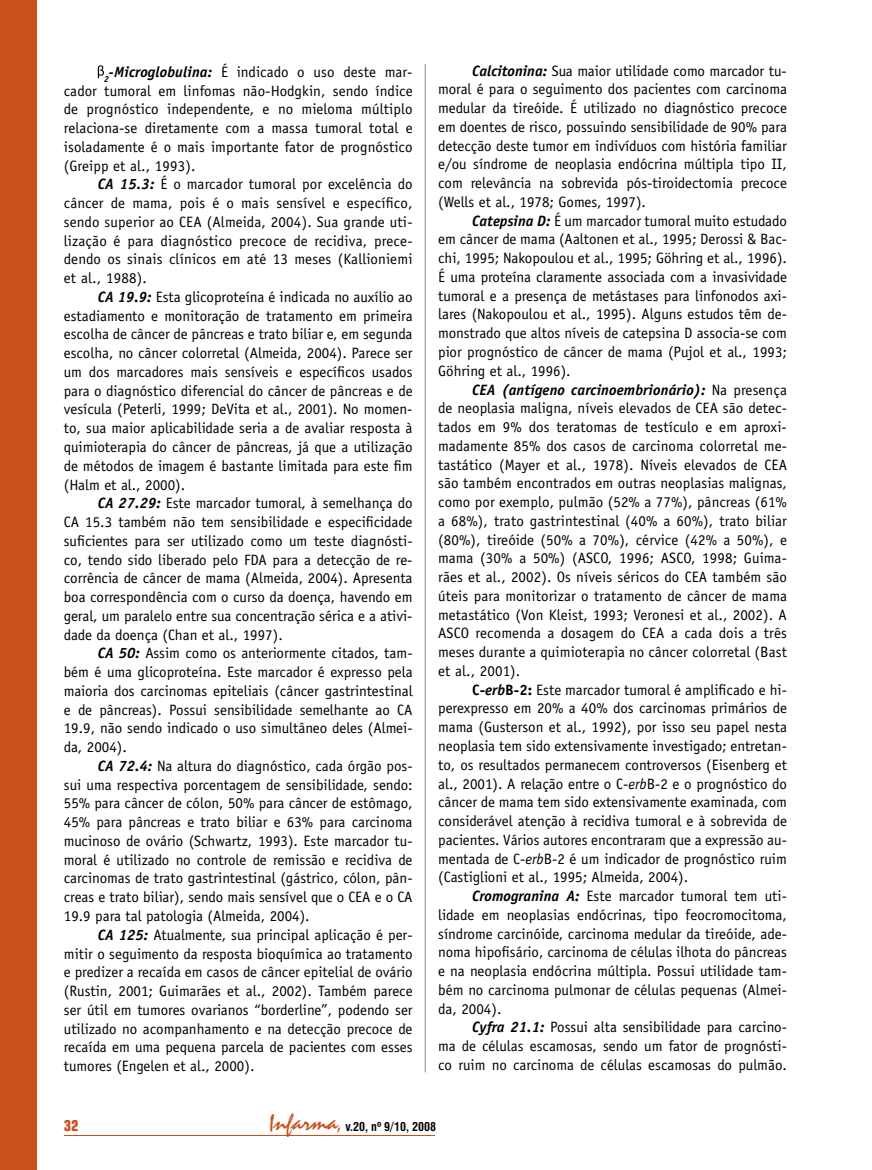
<style>
.page{position:relative;width:872px;height:1170px;background:#fff}
.page>*{position:absolute;margin:0;border:0;box-sizing:border-box;transform-origin:0 0}
.t1{font:15px/18.8px "Officina Sans";color:#000;text-align:justify}
.t2{font:700 condensed 15px "Square 721 BT";color:#c94f1b}
.t3{font:700 condensed 12px "Swiss 721 BT";color:#000}
.s1{font-weight:700;font-style:italic}
.s2{font-weight:700}
.s3{font-style:italic}
.s4{font-family:"Staccato 222 BT";font-weight:400;font-stretch:normal;font-size:24px;color:#c94f1b}
.s5{font-family:"Staccato 222 BT";font-weight:400;font-stretch:normal;font-size:21px;color:#c94f1b}
</style>
<div class="page">
<hr style="left:64px;top:1135px;width:371px;height:1px;background:#c94f1b">
<div style="left:0;top:0;width:36px;height:1169px;background:#c94f1b"></div>
<svg style="left:98px;top:65px;width:6px;height:13px"></svg>
<hr style="left:425px;top:64px;width:1px;height:1008px;background:#87888a">
<p class="t1" style="left:64px;top:62px;width:350px;text-indent:40px"><sub>2</sub><span class="s1">‑Microglobulina:</span> É indicado o uso deste mar&shy;cador tumoral em linfomas não‑Hodgkin, sendo índice de prognóstico independente, e no mieloma múltiplo relaciona‑se diretamente com a massa tumoral total e isoladamente é o mais importante fator de prognóstico (Greipp et al., 1993).</p>
<p class="t1" style="left:64px;top:175px;width:350px;text-indent:34px"><span class="s1">CA 15.3:</span> É o marcador tumoral por excelência do câncer de mama, pois é o mais sensível e específico, sendo superior ao CEA (Almeida, 2004). Sua grande uti&shy;lização é para diagnóstico precoce de recidiva, prece&shy;dendo os sinais clínicos em até 13 meses (Kallioniemi et al., 1988).</p>
<p class="t1" style="left:64px;top:287px;width:350px;text-indent:34px"><span class="s1">CA 19.9:</span> Esta glicoproteína é indicada no auxílio ao estadiamento e monitoração de tratamento em primeira escolha de câncer de pâncreas e trato biliar e, em segunda escolha, no câncer colorretal (Almeida, 2004). Parece ser um dos marcadores mais sensíveis e específicos usados para o diagnóstico diferencial do câncer de pâncreas e de vesícula (Peterli, 1999; DeVita et al., 2001). No momen&shy;to, sua maior aplicabilidade seria a de avaliar resposta à quimioterapia do câncer de pâncreas, já que a utilização de métodos de imagem é bastante limitada para este fim (Halm et al., 2000).</p>
<p class="t1" style="left:64px;top:494px;width:350px;text-indent:34px"><span class="s1">CA 27.29:</span> Este marcador tumoral, à semelhança do CA 15.3 também não tem sensibilidade e especificidade suficientes para ser utilizado como um teste diagnósti&shy;co, tendo sido liberado pelo FDA para a detecção de re&shy;corrência de câncer de mama (Almeida, 2004). Apresenta boa correspondência com o curso da doença, havendo em geral, um paralelo entre sua concentração sérica e a ativi&shy;dade da doença (Chan et al., 1997).</p>
<p class="t1" style="left:64px;top:644px;width:350px;text-indent:34px"><span class="s1">CA 50:</span> Assim como os anteriormente citados, tam&shy;bém é uma glicoproteína. Este marcador é expresso pela maioria dos carcinomas epiteliais (câncer gastrintestinal e de pâncreas). Possui sensibilidade semelhante ao CA 19.9, não sendo indicado o uso simultâneo deles (Almei&shy;da, 2004).</p>
<p class="t1" style="left:64px;top:756px;width:350px;text-indent:34px"><span class="s1">CA 72.4:</span> Na altura do diagnóstico, cada órgão pos&shy;sui uma respectiva porcentagem de sensibilidade, sendo:<br>55% para câncer de cólon, 50% para câncer de estômago, 45% para pâncreas e trato biliar e 63% para carcinoma mucinoso de ovário (Schwartz, 1993). Este marcador tu&shy;moral é utilizado no controle de remissão e recidiva de carcinomas de trato gastrintestinal (gástrico, cólon, pân&shy;creas e trato biliar), sendo mais sensível que o CEA e o CA 19.9 para tal patologia (Almeida, 2004).</p>
<p class="t1" style="left:64px;top:925px;width:350px;text-indent:34px"><span class="s1">CA 125:</span> Atualmente, sua principal aplicação é per&shy;mitir o seguimento da resposta bioquímica ao tratamento e predizer a recaída em casos de câncer epitelial de ovário (Rustin, 2001; Guimarães et al., 2002). Também parece ser útil em tumores ovarianos “borderline”, podendo ser utilizado no acompanhamento e na detecção precoce de recaída em uma pequena parcela de pacientes com esses tumores (Engelen et al., 2000).</p>
<p class="t1" style="left:438px;top:61px;width:350px;text-indent:34px"><span class="s1">Calcitonina:</span> Sua maior utilidade como marcador tu&shy;moral é para o seguimento dos pacientes com carcinoma medular da tireóide. É utilizado no diagnóstico precoce em doentes de risco, possuindo sensibilidade de 90% para detecção deste tumor em indivíduos com história familiar e/ou síndrome de neoplasia endócrina múltipla tipo II, com relevância na sobrevida pós‑tiroidectomia precoce (Wells et al., 1978; Gomes, 1997).</p>
<p class="t1" style="left:438px;top:211px;width:350px;text-indent:34px"><span class="s1">Catepsina D:</span> É um marcador tumoral muito estudado em câncer de mama (Aaltonen et al., 1995; Derossi &amp; Bac&shy;chi, 1995; Nakopoulou et al., 1995; Göhring et al., 1996).<br>É uma proteína claramente associada com a invasividade tumoral e a presença de metástases para linfonodos axi&shy;lares (Nakopoulou et al., 1995). Alguns estudos têm de&shy;monstrado que altos níveis de catepsina D associa‑se com pior prognóstico de câncer de mama (Pujol et al., 1993; Göhring et al., 1996).</p>
<p class="t1" style="left:438px;top:380px;width:350px;text-indent:34px"><span class="s1">CEA (antígeno carcinoembrionário):</span> Na presença de neoplasia maligna, níveis elevados de CEA são detec&shy;tados em 9% dos teratomas de testículo e em aproxi&shy;madamente 85% dos casos de carcinoma colorretal me&shy;tastático (Mayer et al., 1978). Níveis elevados de CEA são também encontrados em outras neoplasias malignas, como por exemplo, pulmão (52% a 77%), pâncreas (61% a 68%), trato gastrintestinal (40% a 60%), trato biliar (80%), tireóide (50% a 70%), cérvice (42% a 50%), e mama (30% a 50%) (ASCO, 1996; ASCO, 1998; Guima&shy;rães et al., 2002). Os níveis séricos do CEA também são úteis para monitorizar o tratamento de câncer de mama metastático (Von Kleist, 1993; Veronesi et al., 2002). A ASCO recomenda a dosagem do CEA a cada dois a três meses durante a quimioterapia no câncer colorretal (Bast et al., 2001).</p>
<p class="t1" style="left:438px;top:680px;width:350px;text-indent:34px"><span class="s2">C‑</span><span class="s1">erb</span><span class="s2">B‑2:</span> Este marcador tumoral é amplificado e hi&shy;perexpresso em 20% a 40% dos carcinomas primários de mama (Gusterson et al., 1992), por isso seu papel nesta neoplasia tem sido extensivamente investigado; entretan&shy;to, os resultados permanecem controversos (Eisenberg et al., 2001). A relação entre o C‑<span class="s3">erb</span>B‑2 e o prognóstico do câncer de mama tem sido extensivamente examinada, com considerável atenção à recidiva tumoral e à sobrevida de pacientes. Vários autores encontraram que a expressão au&shy;mentada de C‑<span class="s3">erb</span>B‑2 é um indicador de prognóstico ruim (Castiglioni et al., 1995; Almeida, 2004).</p>
<p class="t1" style="left:438px;top:886px;width:350px;text-indent:34px"><span class="s1">Cromogranina A:</span> Este marcador tumoral tem uti&shy;lidade em neoplasias endócrinas, tipo feocromocitoma, síndrome carcinóide, carcinoma medular da tireóide, ade&shy;noma hipofisário, carcinoma de células ilhota do pâncreas e na neoplasia endócrina múltipla. Possui utilidade tam&shy;bém no carcinoma pulmonar de células pequenas (Almei&shy;da, 2004).</p>
<p class="t1" style="left:438px;top:1017px;width:350px;text-indent:34px"><span class="s1">Cyfra 21.1:</span> Possui alta sensibilidade para carcino&shy;ma de células escamosas, sendo um fator de prognósti&shy;co ruim no carcinoma de células escamosas do pulmão.</p>
<p class="t2" style="left:64px;top:1116px;width:16px">32</p>
<p class="t3" style="left:268px;top:1119px;width:169px"><span class="s4">Infarma</span><span class="s5">,</span> v.20, nº 9/10, 2008</p>
</div>
